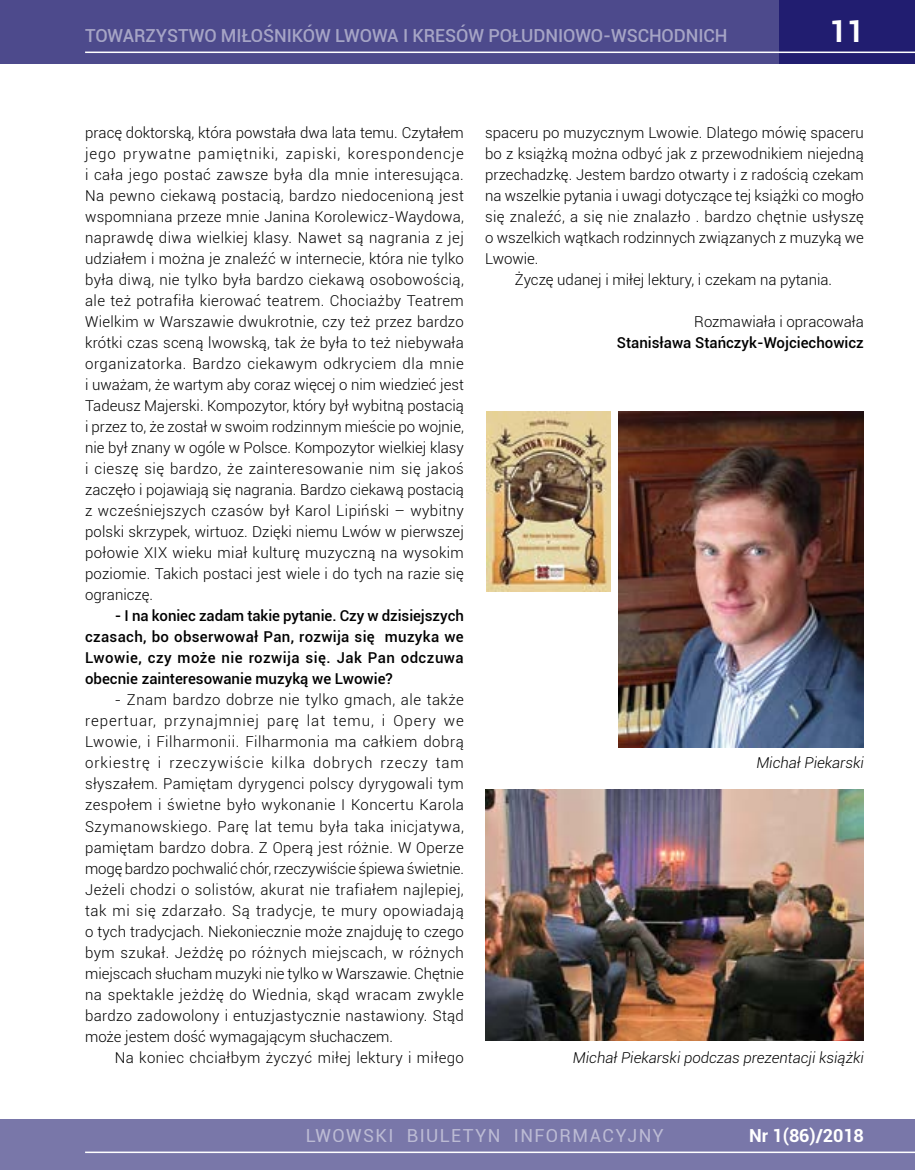
<style>
.page{position:relative;width:915px;height:1170px;background:#fff}
.page>*{position:absolute;margin:0;border:0;box-sizing:border-box;transform-origin:0 0}
.t1{font:700 30px "Roboto";color:#fff}
.t2{font:500 18px "Roboto";letter-spacing:-.005em;color:#fff}
.t3{font:18px "Roboto";letter-spacing:.08em;color:#fff}
.t4{font:700 18px "Roboto";letter-spacing:-.005em;color:#fff}
.t5{font:300 15px/21px "Roboto";color:#000;text-align:justify}
.t6{font:500 15px/21px "Roboto";color:#000;text-align:justify}
.t7{font:italic 300 15px "Roboto";color:#000}
.t8{font:300 15px "Roboto";letter-spacing:.02em;color:#000}
.t9{font:300 15px "Roboto";letter-spacing:.025em;color:#000}
</style>
<div class="page">
<div style="left:0;top:0;width:914px;height:64px;background:#4d4a8c"></div>
<div style="left:0;top:1118px;width:914px;height:51px;background:#7977a9"></div>
<div style="left:778px;top:0;width:136px;height:64px;background:#211d70"></div>
<hr style="left:85px;top:52px;width:829px;height:1px;background:#fff">
<hr style="left:85px;top:1151px;width:829px;height:1px;background:#fff">
<img style="left:485px;top:789px;width:378px;height:251px">
<img style="left:486px;top:411px;width:124px;height:180px">
<img style="left:618px;top:411px;width:245px;height:336px">
<p class="t2" style="left:85px;top:22px;width:643px">TOWARZYSTWO MIŁOŚNIKÓW LWOWA I KRESÓW POŁUDNIOWO-WSCHODNICH</p>
<h1 class="t1" style="left:829px;top:10px;width:36px">11</h1>
<p class="t5" style="left:85px;top:122px;width:380px">pracę doktorską, która powstała dwa lata temu. Czytałem jego prywatne pamiętniki, zapiski, korespondencje i cała jego postać zawsze była dla mnie interesująca.<br>Na pewno ciekawą postacią, bardzo niedocenioną jest wspomniana przeze mnie Janina Korolewicz-Waydowa, naprawdę diwa wielkiej klasy. Nawet są nagrania z jej udziałem i można je znaleźć w internecie, która nie tylko była diwą, nie tylko była bardzo ciekawą osobowością, ale też potrafiła kierować teatrem. Chociażby Teatrem Wielkim w Warszawie dwukrotnie, czy też przez bardzo krótki czas sceną lwowską, tak że była to też niebywała organizatorka. Bardzo ciekawym odkryciem dla mnie i uważam, że wartym aby coraz więcej o nim wiedzieć jest Tadeusz Majerski. Kompozytor, który był wybitną postacią i przez to, że został w swoim rodzinnym mieście po wojnie, nie był znany w ogóle w Polsce. Kompozytor wielkiej klasy i cieszę się bardzo, że zainteresowanie nim się jakoś zaczęło i pojawiają się nagrania. Bardzo ciekawą postacią z wcześniejszych czasów był Karol Lipiński – wybitny polski skrzypek, wirtuoz. Dzięki niemu Lwów w pierwszej połowie XIX wieku miał kulturę muzyczną na wysokim poziomie. Takich postaci jest wiele i do tych na razie się ograniczę.</p>
<p class="t6" style="left:85px;top:605px;width:380px;text-indent:30px">- I na koniec zadam takie pytanie. Czy w dzisiejszych czasach, bo obserwował Pan, rozwija się muzyka we Lwowie, czy może nie rozwija się. Jak Pan odczuwa obecnie zainteresowanie muzyką we Lwowie?</p>
<p class="t5" style="left:85px;top:689px;width:380px;text-indent:30px">- Znam bardzo dobrze nie tylko gmach, ale także repertuar, przynajmniej parę lat temu, i Opery we Lwowie, i Filharmonii. Filharmonia ma całkiem dobrą orkiestrę i rzeczywiście kilka dobrych rzeczy tam słyszałem. Pamiętam dyrygenci polscy dyrygowali tym zespołem i świetne było wykonanie I Koncertu Karola Szymanowskiego. Parę lat temu była taka inicjatywa, pamiętam bardzo dobra. Z Operą jest różnie. W Operze mogę bardzo pochwalić chór, rzeczywiście śpiewa świetnie.<br>Jeżeli chodzi o solistów, akurat nie trafiałem najlepiej, tak mi się zdarzało. Są tradycje, te mury opowiadają o tych tradycjach. Niekoniecznie może znajduję to czego bym szukał. Jeżdżę po różnych miejscach, w różnych miejscach słucham muzyki nie tylko w Warszawie. Chętnie na spektakle jeżdżę do Wiednia, skąd wracam zwykle bardzo zadowolony i entuzjastycznie nastawiony. Stąd może jestem dość wymagającym słuchaczem.</p>
<p class="t9" style="left:115px;top:1046px;width:350px">Na koniec chciałbym życzyć miłej lektury i miłego</p>
<p class="t5" style="left:485px;top:122px;width:380px">spaceru po muzycznym Lwowie. Dlatego mówię spaceru</p>
<p class="t5" style="left:485px;top:143px;width:380px">bo z książką można odbyć jak z przewodnikiem niejedną</p>
<p class="t5" style="left:485px;top:164px;width:380px">przechadzkę. Jestem bardzo otwarty i z radością czekam</p>
<p class="t5" style="left:485px;top:185px;width:380px">na wszelkie pytania i uwagi dotyczące tej książki co mogło</p>
<p class="t8" style="left:485px;top:206px;width:380px">się znaleźć, a się nie znalazło . bardzo chętnie usłyszę</p>
<p class="t5" style="left:485px;top:227px;width:380px">o wszelkich wątkach rodzinnych związanych z muzyką we</p>
<p class="t5" style="left:485px;top:248px;width:55px">Lwowie.</p>
<p class="t5" style="left:514px;top:269px;width:318px">Życzę udanej i miłej lektury, i czekam na pytania.</p>
<p class="t5" style="left:694px;top:311px;width:171px">Rozmawiała i opracowała</p>
<p class="t6" style="left:616px;top:332px;width:248px">Stanisława Stańczyk-Wojciechowicz</p>
<p class="t7" style="left:756px;top:752px;width:109px">Michał Piekarski</p>
<p class="t7" style="left:572px;top:1046px;width:292px">Michał Piekarski podczas prezentacji książki</p>
<p class="t3" style="left:305px;top:1122px;width:360px">LWOWSKI BIULETYN INFORMACYJNY</p>
<p class="t4" style="left:749px;top:1122px;width:116px">Nr 1(86)/2018</p>
</div>
